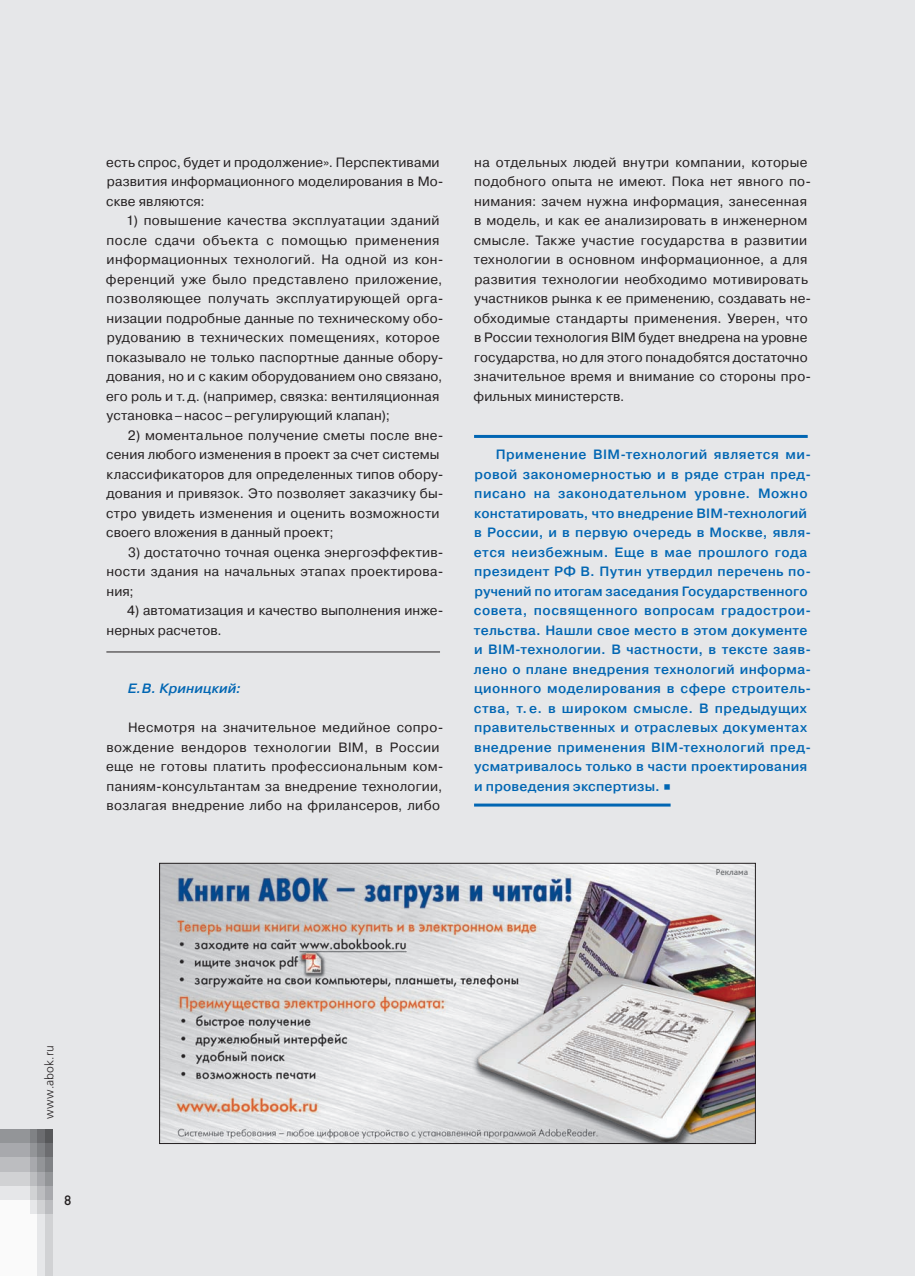
<style>
.page{position:relative;width:915px;height:1276px;background:#fff}
.page>*{position:absolute;margin:0;border:0;box-sizing:border-box;transform-origin:0 0}
.t1{font:13.5px/19.5px "Pragmatica";letter-spacing:.02em;color:#231f20}
.t2{font:500 13.5px/19.5px "Pragmatica";letter-spacing:.025em;color:#0166b3}
.t3{font:italic 500 13.5px "Pragmatica";letter-spacing:.005em;color:#0166b3}
.t4{font:13.5px "Futura Futuris";color:#231f20}
.t5{font:300 12px "Free Set";letter-spacing:.015em;color:#231f20}
.t6{font:500 9px "Bliss Pro";letter-spacing:-.005em;color:#727477}
.s1{font-weight:400}
</style>
<div class="page">
<div style="left:0;top:0;width:914px;height:1276px;background:#e6e7e9"></div>
<div style="left:0;top:1129px;width:30px;height:14px;background:#939598"></div>
<div style="left:0;top:1143px;width:30px;height:15px;background:#a8a9ad"></div>
<div style="left:0;top:1158px;width:30px;height:14px;background:#bcbdc0"></div>
<div style="left:0;top:1172px;width:30px;height:14px;background:#d1d2d4"></div>
<div style="left:30px;top:1129px;width:7px;height:14px;background:#808285"></div>
<div style="left:30px;top:1143px;width:7px;height:15px;background:#939598"></div>
<div style="left:30px;top:1158px;width:7px;height:14px;background:#a8a9ad"></div>
<div style="left:30px;top:1172px;width:7px;height:14px;background:#bcbdc0"></div>
<div style="left:30px;top:1186px;width:7px;height:14px;background:#d1d2d4"></div>
<div style="left:37px;top:1129px;width:8px;height:14px;background:#6c6d70"></div>
<div style="left:37px;top:1143px;width:8px;height:15px;background:#808285"></div>
<div style="left:37px;top:1158px;width:8px;height:14px;background:#939598"></div>
<div style="left:37px;top:1172px;width:8px;height:14px;background:#a8a9ad"></div>
<div style="left:37px;top:1186px;width:8px;height:14px;background:#bcbdc0"></div>
<div style="left:37px;top:1200px;width:8px;height:14px;background:#d1d2d4"></div>
<div style="left:45px;top:1129px;width:8px;height:14px;background:#57585a"></div>
<div style="left:45px;top:1143px;width:8px;height:15px;background:#6c6d70"></div>
<div style="left:45px;top:1158px;width:8px;height:14px;background:#808285"></div>
<div style="left:45px;top:1172px;width:8px;height:14px;background:#939598"></div>
<div style="left:45px;top:1186px;width:8px;height:14px;background:#a8a9ad"></div>
<div style="left:45px;top:1200px;width:8px;height:14px;background:#bcbdc0"></div>
<div style="left:0;top:1200px;width:30px;height:76px;background:#fafafa"></div>
<div style="left:30px;top:1214px;width:7px;height:62px;background:#fafafa"></div>
<div style="left:45px;top:1214px;width:8px;height:62px;background:#d1d2d4"></div>
<hr style="left:106px;top:651px;width:334px;height:1px;background:#231f20">
<hr style="left:474px;top:435px;width:333px;height:3px;background:#0166b3">
<hr style="left:474px;top:803px;width:196px;height:3px;background:#0166b3">
<img style="left:161px;top:865px;width:592px;height:276px">
<div style="left:159px;top:863px;width:596px;height:280px;border:1px solid #231f20"></div>
<p class="t1" style="left:106px;top:152px;width:339px">есть спрос, будет и продолжение». Перспективами развития информационного моделирования в Мо&shy;скве являются:</p>
<p class="t1" style="left:106px;top:211px;width:339px;text-indent:20px">1) повышение качества эксплуатации зданий после сдачи объекта с помощью применения информационных технологий. На одной из кон&shy;ференций уже было представлено приложение, позволяющее получать эксплуатирующей орга&shy;низации подробные данные по техническому обо&shy;рудованию в технических помещениях, которое показывало не только паспортные данные обору&shy;дования, но и с каким оборудованием оно связано, его роль и т.д. (например, связка: вентиляционная установка–насос–регулирующий клапан);</p>
<p class="t1" style="left:106px;top:425px;width:339px;text-indent:22px">2) моментальное получение сметы после вне&shy;сения любого изменения в проект за счет системы классификаторов для определенных типов обору&shy;дования и привязок. Это позволяет заказчику бы&shy;стро увидеть изменения и оценить возможности своего вложения в данный проект;</p>
<p class="t1" style="left:107px;top:542px;width:338px;text-align:justify;text-indent:21px">3) достаточно точная оценка энергоэффектив&shy;ности здания на начальных этапах проектирова&shy;ния;</p>
<p class="t1" style="left:106px;top:601px;width:338px;text-indent:21px">4) автоматизация и качество выполнения инже&shy;нерных расчетов.</p>
<p class="t3" style="left:128px;top:680px;width:114px">Е.В. Криницкий:</p>
<p class="t1" style="left:106px;top:718px;width:339px;text-indent:22px">Несмотря на значительное медийное сопро&shy;вождение вендоров технологии BIM, в России еще не готовы платить профессиональным ком&shy;паниям-консультантам за внедрение технологии, возлагая внедрение либо на фрилансеров, либо</p>
<p class="t1" style="left:473px;top:152px;width:339px">на отдельных людей внутри компании, которые подобного опыта не имеют. Пока нет явного по&shy;нимания: зачем нужна информация, занесенная в модель, и как ее анализировать в инженерном смысле. Также участие государства в развитии технологии в основном информационное, а для развития технологии необходимо мотивировать участников рынка к ее применению, создавать не&shy;обходимые стандарты применения. Уверен, что в России технология BIM будет внедрена на уровне государства, но для этого понадобятся достаточно значительное время и внимание со стороны про&shy;фильных министерств.</p>
<p class="t2" style="left:473px;top:444px;width:339px;text-indent:22px">Применение BIM-технологий является ми&shy;ровой закономерностью и в ряде стран пред&shy;писано на законодательном уровне. Можно констатировать, что внедрение BIM-технологий в России, и в первую очередь в Москве, явля&shy;ется неизбежным. Еще в мае прошлого года президент РФ В. Путин утвердил перечень по&shy;ручений по итогам заседания Государственного совета, посвященного вопросам градострои&shy;тельства. Нашли свое место в этом документе и BIM-технологии. В частности, в тексте заяв&shy;лено о плане внедрения технологий информа&shy;ционного моделирования в сфере строитель&shy;ства, т. е. в широком смысле. В предыдущих правительственных и отраслевых документах внедрение применения BIM-технологий пред&shy;усматривалось только в части проектирования и проведения экспертизы. <span class="s1">∎</span></p>
<p class="t6" style="left:715px;top:866px;width:34px">Реклама</p>
<p class="t5" style="left:42px;top:1118px;width:75px;rotate:-90deg">www.abok.ru</p>
<p class="t4" style="left:64px;top:1192px;width:9px">8</p>
</div>
